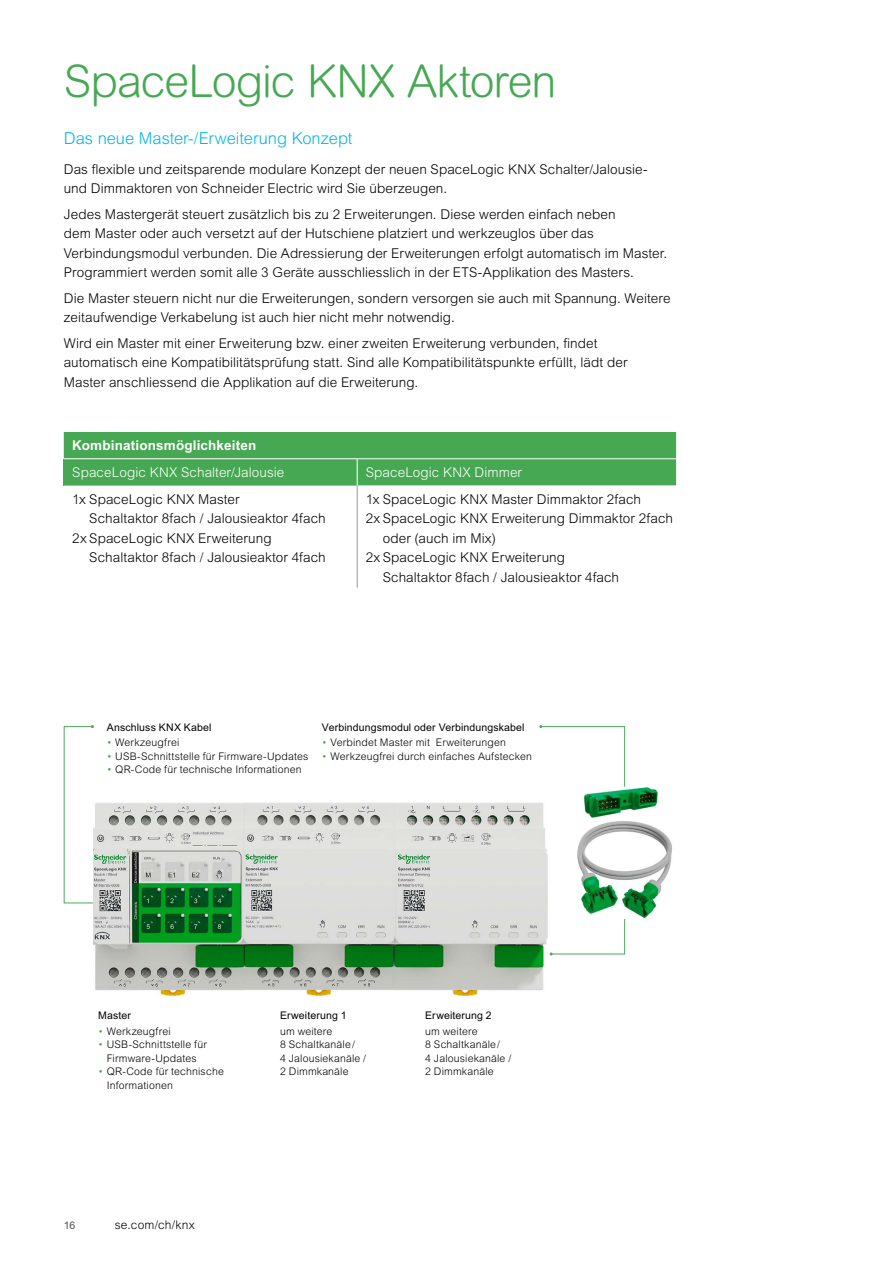
<style>
.page{position:relative;width:893px;height:1263px;background:#fff}
.page>*{position:absolute;margin:0;border:0;box-sizing:border-box;transform-origin:0 0}
.H1_Headline{font:300 45px "Arial Rounded MT Std";letter-spacing:-.025em;color:#46a852}
.H2_Subline{font:300 16.5px "Arial MT Std";letter-spacing:-.005em;color:#00b6ec}
.Body_Text{font:300 13.5px/19.5px "Arial MT Pro";letter-spacing:.005em;color:#000}
.List{font:300 13.5px/19.5px "Arial MT Pro";letter-spacing:.005em;color:#000}
.Body_Text_white{font:300 13.5px "Arial MT Pro";letter-spacing:.005em;color:#fff}
.Body_Text_white-2{font:700 13.5px "Arial MT Pro";letter-spacing:.01em;color:#fff}
.t1{font:300 12px "Arial MT Pro";letter-spacing:.015em;color:#000}
.Text_float{font:300 10.5px/13.5px "Arial MT Pro";letter-spacing:.015em;color:#000}
.Subtitle{font:10.5px "Arial MT Pro";letter-spacing:.015em;color:#000}
.t2{font:10.5px "Arial MT Std";color:#504f4e}
.s1{color:#46a852}
</style>
<div class="page">
<div style="left:64px;top:432px;width:612px;height:54px;background:#46a852"></div>
<hr style="left:357px;top:458px;width:319px;height:1px;background:#fff">
<hr style="left:357px;top:486px;width:1px;height:102px;background:#96989c">
<hr style="left:64px;top:458px;width:293px;height:1px;background:#fff">
<svg style="left:63px;top:725px;width:31px;height:179px"></svg>
<svg style="left:539px;top:725px;width:86px;height:62px"></svg>
<svg style="left:550px;top:919px;width:75px;height:36px"></svg>
<img style="left:584px;top:787px;width:74px;height:30px">
<img style="left:578px;top:821px;width:94px;height:97px">
<img style="left:94px;top:802px;width:454px;height:194px">
<p class="H1_Headline" style="left:64px;top:55px;width:494px">SpaceLogic KNX Aktoren</p>
<p class="H2_Subline" style="left:64px;top:129px;width:290px">Das neue Master-/Erweiterung Konzept</p>
<p class="Body_Text" style="left:64px;top:160px;width:585px">Das flexible und zeitsparende modulare Konzept der neuen SpaceLogic KNX Schalter/Jalousie&shy;und Dimmaktoren von Schneider Electric wird Sie überzeugen.</p>
<p class="Body_Text" style="left:64px;top:205px;width:605px">Jedes Mastergerät steuert zusätzlich bis zu 2 Erweiterungen. Diese werden einfach neben<br>dem Master oder auch versetzt auf der Hutschiene platziert und werkzeuglos über das Verbindungsmodul verbunden. Die Adressierung der Erweiterungen erfolgt automatisch im Master.<br>Programmiert werden somit alle 3 Geräte ausschliesslich in der ETS-Applikation des Masters.</p>
<p class="Body_Text" style="left:64px;top:289px;width:608px">Die Master steuern nicht nur die Erweiterungen, sondern versorgen sie auch mit Spannung. Weitere zeitaufwendige Verkabelung ist auch hier nicht mehr notwendig.</p>
<p class="Body_Text" style="left:64px;top:334px;width:565px">Wird ein Master mit einer Erweiterung bzw. einer zweiten Erweiterung verbunden, findet automatisch eine Kompatibilitätsprüfung statt. Sind alle Kompatibilitätspunkte erfüllt, lädt der</p>
<p class="Body_Text" style="left:64px;top:373px;width:356px">Master anschliessend die Applikation auf die Erweiterung.</p>
<p class="Body_Text_white-2" style="left:72px;top:438px;width:185px">Kombinationsmöglichkeiten</p>
<p class="Body_Text_white" style="left:72px;top:464px;width:214px">SpaceLogic KNX Schalter/Jalousie</p>
<p class="Body_Text_white" style="left:366px;top:464px;width:158px">SpaceLogic KNX Dimmer</p>
<p class="List" style="left:89px;top:490px;width:238px;text-indent:-17px">1x SpaceLogic KNX Master<br>Schaltaktor 8fach / Jalousieaktor 4fach</p>
<p class="List" style="left:89px;top:529px;width:238px;text-indent:-17px">2x SpaceLogic KNX Erweiterung<br>Schaltaktor 8fach / Jalousieaktor 4fach</p>
<p class="List" style="left:366px;top:490px;width:277px">1x SpaceLogic KNX Master Dimmaktor 2fach</p>
<p class="List" style="left:383px;top:509px;width:292px;text-indent:-17px">2x SpaceLogic KNX Erweiterung Dimmaktor 2fach oder (auch im Mix)</p>
<p class="List" style="left:383px;top:548px;width:238px;text-indent:-17px">2x SpaceLogic KNX Erweiterung<br>Schaltaktor 8fach / Jalousieaktor 4fach</p>
<p class="Subtitle" style="left:107px;top:721px;width:106px">Anschluss KNX Kabel</p>
<p class="Text_float" style="left:107px;top:736px;width:74px"><span class="s1">•</span> Werkzeugfrei</p>
<p class="Text_float" style="left:107px;top:749px;width:203px"><span class="s1">•</span> USB-Schnittstelle für Firmware-Updates</p>
<p class="Text_float" style="left:107px;top:763px;width:196px"><span class="s1">•</span> QR-Code für technische Informationen</p>
<p class="Subtitle" style="left:322px;top:721px;width:204px">Verbindungsmodul oder Verbindungskabel</p>
<p class="Text_float" style="left:322px;top:736px;width:186px"><span class="s1">•</span> Verbindet Master mit Erweiterungen</p>
<p class="Text_float" style="left:322px;top:749px;width:211px"><span class="s1">•</span> Werkzeugfrei durch einfaches Aufstecken</p>
<p class="Subtitle" style="left:98px;top:1010px;width:34px">Master</p>
<p class="Text_float" style="left:98px;top:1025px;width:74px"><span class="s1">•</span> Werkzeugfrei</p>
<p class="Text_float" style="left:98px;top:1038px;width:110px;text-align:center"><span class="s1">•</span> USB-Schnittstelle für<br>Firmware-Updates</p>
<p class="Text_float" style="left:107px;top:1065px;width:119px;text-indent:-9px"><span class="s1">•</span> QR-Code für technische<br>Informationen</p>
<p class="t2" style="left:64px;top:1219px;width:13px">16</p>
<p class="t1" style="left:115px;top:1217px;width:81px">se.com/ch/knx</p>
<p class="Subtitle" style="left:280px;top:1010px;width:68px">Erweiterung 1</p>
<p class="Text_float" style="left:280px;top:1025px;width:88px">um weitere<br>8 Schaltkanäle/<br>4 Jalousiekanäle /<br>2 Dimmkanäle</p>
<p class="Subtitle" style="left:425px;top:1010px;width:68px">Erweiterung 2</p>
<p class="Text_float" style="left:425px;top:1025px;width:88px">um weitere<br>8 Schaltkanäle/<br>4 Jalousiekanäle /<br>2 Dimmkanäle</p>
</div>
